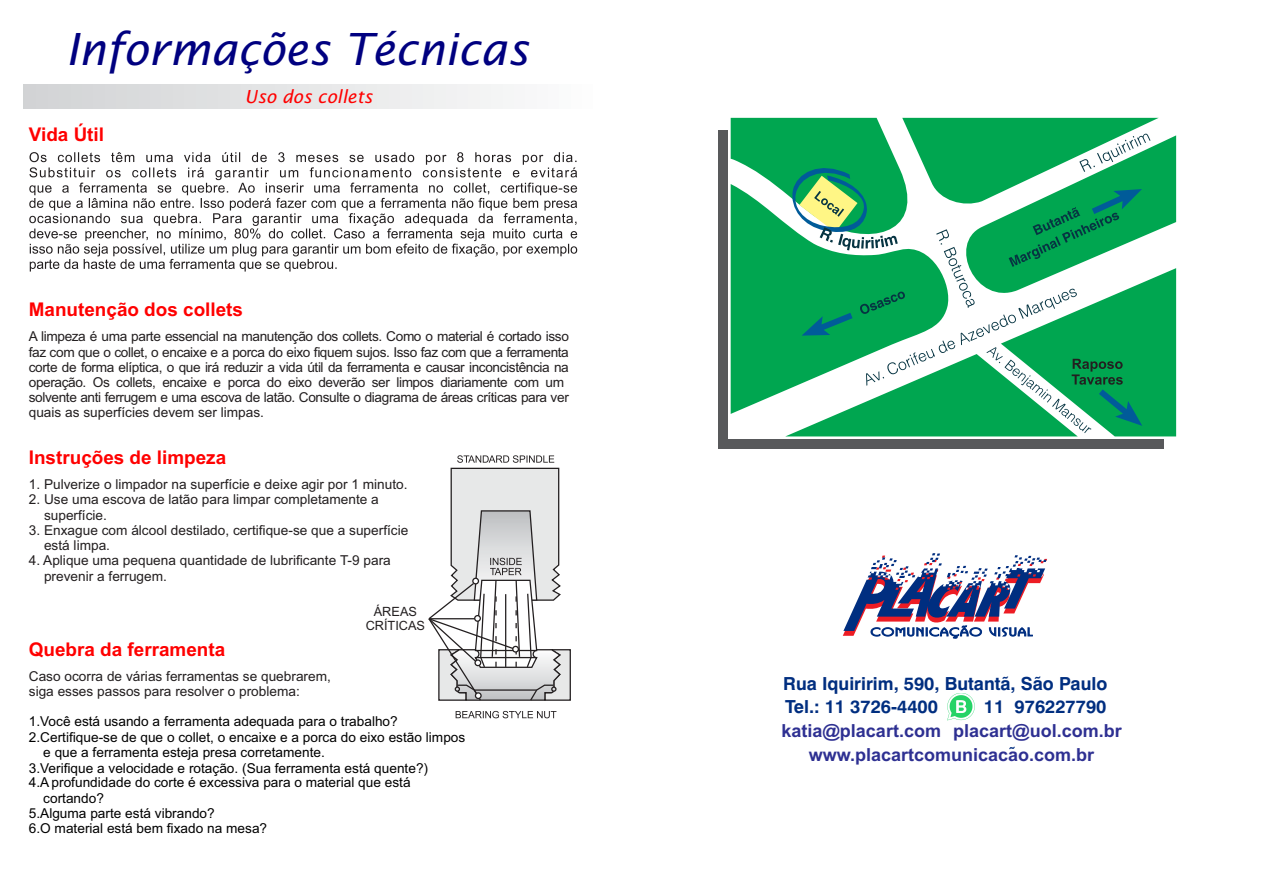
<style>
.page{position:relative;width:1263px;height:893px;background:#fff}
.page>*{position:absolute;margin:0;border:0;box-sizing:border-box;transform-origin:0 0}
.t1{font:italic 44.25px "Lucida Sans";color:#000080}
.t2{font:700 18.9px "Arial";color:#f00}
.t3{font:700 18px "Arial";color:#2e3092}
.t4{font:700 18px/23.2px "Swiss 721 BT";color:#002e80}
.t5{font:italic 18px "Lucida Sans";color:#f00}
.t6{font:13.65px/15.1px "Arial";letter-spacing:-.02em;color:#231f20}
.t7{font:13.65px "Arial";color:#000}
.t8{font:13.65px/15.3px "Arial";color:#231f20}
.t9{font:12.75px/14.2px "Arial";color:#231f20;text-align:center}
</style>
<div class="page">
<svg style="left:843px;top:553px;width:204px;height:86px"></svg>
<svg style="left:1009px;top:747px;width:6px;height:2px"></svg>
<svg style="left:719px;top:130px;width:445px;height:318px;fill:#58595b"></svg>
<svg style="left:731px;top:118px;width:445px;height:318px;fill:#00a650"></svg>
<svg style="left:778px;top:134px;width:372px;height:299px"></svg>
<div style="left:23px;top:85px;width:578px;height:23px;background:linear-gradient(to right,#d1d3d4,#fcfdfd)"></div>
<svg style="left:456px;top:711px;width:100px;height:7px"></svg>
<svg style="left:428px;top:455px;width:143px;height:246px"></svg>
<svg style="left:29px;top:152px;width:548px;height:120px"></svg>
<img style="left:948px;top:694px;width:27px;height:27px">
<h1 class="t1" style="left:66px;top:31px;width:464px">Informações Técnicas</h1>
<h2 class="t2" style="left:29px;top:127px;width:77px">Vida Útil</h2>
<h3 class="t5" style="left:245px;top:90px;width:129px">Uso dos collets</h3>
<h2 class="t2" style="left:29px;top:302px;width:216px">Manutenção dos collets</h2>
<p class="t6" style="left:29px;top:330px;width:542px">A limpeza é uma parte essencial na manutenção dos collets. Como o material é cortado isso faz com que o collet, o encaixe e a porca do eixo fiquem sujos. Isso faz com que a ferramenta corte de forma elíptica, o que irá reduzir a vida útil da ferramenta e causar inconcistência na operação. Os collets, encaixe e porca do eixo deverão ser limpos diariamente com um solvente anti ferrugem e uma escova de latão. Consulte o diagrama de áreas críticas para ver quais as superfícies devem ser limpas.</p>
<h2 class="t2" style="left:29px;top:450px;width:199px">Instruções de limpeza</h2>
<p class="t8" style="left:29px;top:478px;width:380px">1. Pulverize o limpador na superfície e deixe agir por 1 minuto.</p>
<p class="t8" style="left:44px;top:493px;width:336px;text-indent:-15px">2. Use uma escova de latão para limpar completamente a superfície.</p>
<p class="t8" style="left:44px;top:524px;width:366px;text-indent:-15px">3. Enxague com álcool destilado, certifique-se que a superfície está limpa.</p>
<p class="t8" style="left:44px;top:554px;width:348px;text-indent:-15px">4. Aplique uma pequena quantidade de lubrificante T-9 para prevenir a ferrugem.</p>
<p class="t9" style="left:366px;top:606px;width:61px">ÁREAS<br>CRÍTICAS</p>
<h2 class="t2" style="left:29px;top:642px;width:198px">Quebra da ferramenta</h2>
<p class="t8" style="left:29px;top:669px;width:304px">Caso ocorra de várias ferramentas se quebrarem, siga esses passos para resolver o problema:</p>
<p class="t7" style="left:29px;top:716px;width:370px">1.Você está usando a ferramenta adequada para o trabalho?</p>
<p class="t7" style="left:29px;top:732px;width:438px">2.Certifique-se de que o collet, o encaixe e a porca do eixo estão limpos</p>
<p class="t7" style="left:43px;top:747px;width:283px">e que a ferramenta esteja presa corretamente.</p>
<p class="t7" style="left:29px;top:763px;width:401px">3.Verifique a velocidade e rotação. (Sua ferramenta está quente?)</p>
<p class="t7" style="left:29px;top:777px;width:383px">4.A profundidade do corte é excessiva para o material que está</p>
<p class="t7" style="left:43px;top:793px;width:62px">cortando?</p>
<p class="t7" style="left:29px;top:808px;width:187px">5.Alguma parte está vibrando?</p>
<p class="t7" style="left:29px;top:823px;width:240px">6.O material está bem fixado na mesa?</p>
<h3 class="t4" style="left:783px;top:673px;width:326px">Rua Iquiririm, 590, Butantã, São Paulo<br>Tel.: 11 3726-4400</h3>
<h3 class="t4" style="left:984px;top:697px;width:124px">11 976227790</h3>
<h3 class="t3" style="left:781px;top:724px;width:342px">katia@placart.com placart@uol.com.br</h3>
<h3 class="t3" style="left:809px;top:748px;width:287px">www.placartcomunicacao.com.br</h3>
</div>
